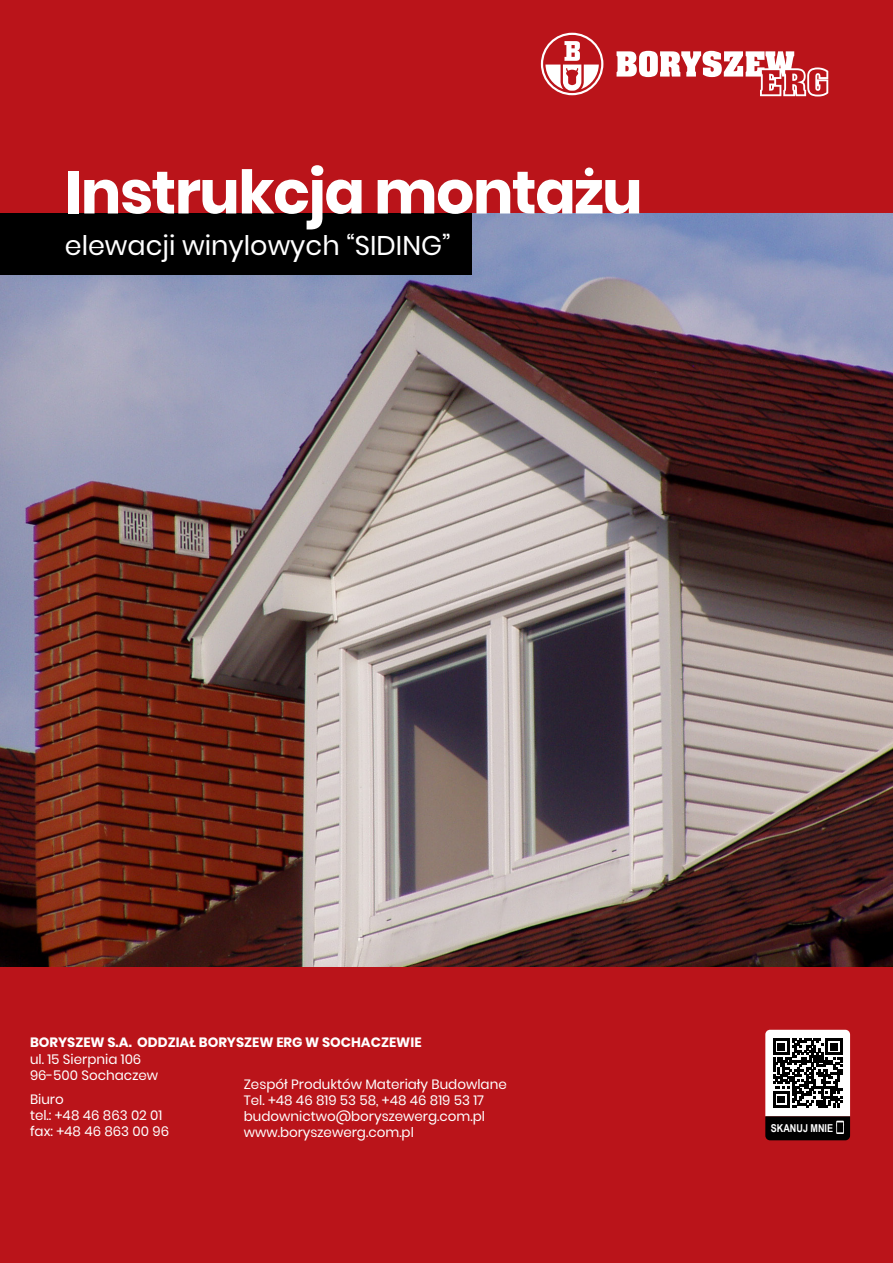
<style>
.page{position:relative;width:893px;height:1263px;background:#fff}
.page>*{position:absolute;margin:0;border:0;box-sizing:border-box;transform-origin:0 0}
.t1{font:700 60px "Poppins";letter-spacing:-.025em;color:#fff}
.t2{font:27px "Poppins";color:#fff}
.t3{font:13.5px/16.2px "Poppins";color:#fff}
.t4{font:700 13.5px "Poppins";color:#fff}
.t5{font:700 10.8px "Arial Narrow";color:#fff}
</style>
<div class="page">
<div style="left:0;top:966px;width:893px;height:297px;background:#ba141a"></div>
<svg style="left:765px;top:1030px;width:85px;height:110px;background:#737272"></svg>
<div style="left:0;top:0;width:893px;height:213px;background:#ba141a"></div>
<img style="left:0;top:213px;width:893px;height:753px">
<div style="left:0;top:213px;width:472px;height:61px;background:#000"></div>
<svg style="left:541px;top:33px;width:62px;height:62px"></svg>
<svg style="left:617px;top:51px;width:211px;height:45px"></svg>
<h1 class="t1" style="left:65px;top:158px;width:579px">Instrukcja montażu</h1>
<h2 class="t2" style="left:65px;top:230px;width:387px">elewacji winylowych “SIDING”</h2>
<p class="t4" style="left:30px;top:1035px;width:393px">BORYSZEW S.A. ODDZIAŁ BORYSZEW ERG W SOCHACZEWIE</p>
<p class="t3" style="left:30px;top:1051px;width:130px">ul. 15 Sierpnia 106<br>96-500 Sochaczew</p>
<p class="t3" style="left:30px;top:1091px;width:141px">Biuro<br>tel.: +48 46 863 02 01 fax: +48 46 863 00 96</p>
<p class="t3" style="left:244px;top:1076px;width:265px">Zespół Produktów Materiały Budowlane Tel. +48 46 819 53 58, +48 46 819 53 17 budownictwo@boryszewerg.com.pl www.boryszewerg.com.pl</p>
<p class="t5" style="left:771px;top:1119px;width:64px">SKANUJ MNIE</p>
</div>
